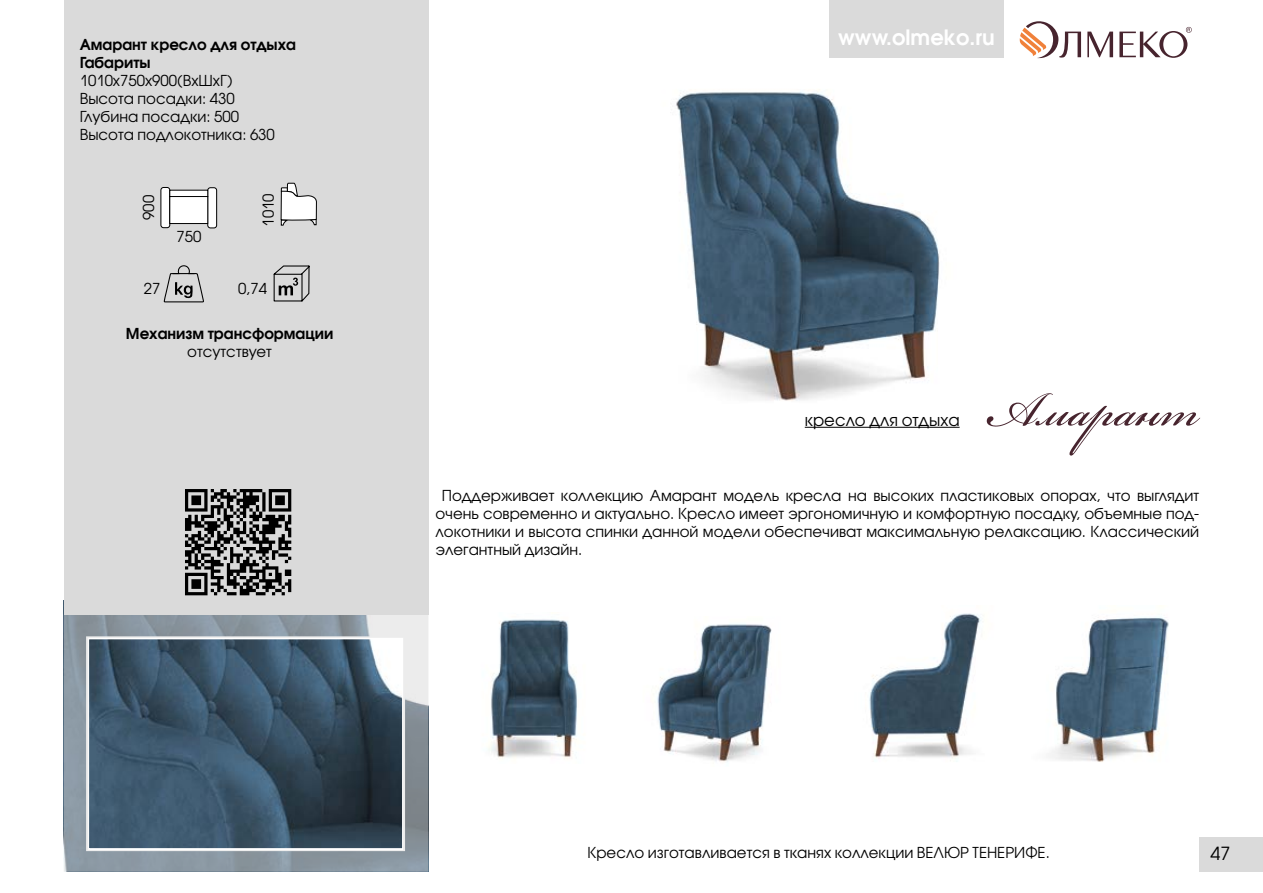
<style>
.page{position:relative;width:1263px;height:893px;background:#fff}
.page>*{position:absolute;margin:0;border:0;box-sizing:border-box;transform-origin:0 0}
.t1{font:75px "Bickham Script One";color:#47242e}
.t2{font:600 21px "Avant Garde Gothic C";color:#fff}
.t3{font:18px "Avant Garde Gothic C";color:#000}
.t4{font:16.5px "Avant Garde Gothic C";color:#000}
.t5{font:15px/18px "Avant Garde Gothic C";color:#000;text-align:justify}
.t6{font:600 15px/18px "Avant Garde Gothic C";color:#000}
</style>
<div class="page">
<div style="left:1199px;top:838px;width:64px;height:34px;background:#dadada"></div>
<div style="left:829px;top:0;width:174px;height:57px;background:#dadada"></div>
<div style="left:64px;top:0;width:364px;height:615px;background:#dadada"></div>
<svg style="left:64px;top:615px;width:364px;height:257px;background:#596c7c"></svg>
<svg style="left:1087px;top:32px;width:26px;height:25px"></svg>
<svg style="left:1119px;top:27px;width:73px;height:31px"></svg>
<svg style="left:1020px;top:21px;width:61px;height:37px"></svg>
<svg style="left:185px;top:489px;width:106px;height:106px"></svg>
<svg style="left:273px;top:265px;width:37px;height:37px"></svg>
<svg style="left:280px;top:182px;width:37px;height:44px"></svg>
<div style="left:161px;top:187px;width:9px;height:41px;background:#fff;border-radius:3px"></div>
<div style="left:161px;top:187px;width:9px;height:41px;border:1px solid #000;border-radius:3px"></div>
<div style="left:208px;top:188px;width:9px;height:40px;background:#fff;border-radius:3px"></div>
<div style="left:207px;top:187px;width:10px;height:41px;border:1px solid #000;border-radius:3px"></div>
<div style="left:170px;top:190px;width:38px;height:7px;background:#fff"></div>
<div style="left:170px;top:197px;width:38px;height:27px;background:#fff"></div>
<div style="left:169px;top:196px;width:39px;height:28px;border:1px solid #000"></div>
<img style="left:676px;top:89px;width:264px;height:312px">
<img style="left:489px;top:619px;width:88px;height:140px">
<img style="left:657px;top:624px;width:115px;height:138px">
<img style="left:1050px;top:617px;width:119px;height:145px">
<hr style="left:805px;top:427px;width:155px;height:1px;background:#000">
<img style="left:869px;top:613px;width:112px;height:149px">
<svg style="left:163px;top:265px;width:41px;height:38px"></svg>
<p class="t6" style="left:80px;top:35px;width:218px">Амарант кресло для отдыха<br>Габариты</p>
<p class="t5" style="left:80px;top:71px;width:197px;text-align:left">1010х750х900(ВхШхГ)<br>Высота посадки: 430<br>Глубина посадки: 500<br>Высота подлокотника: 630</p>
<p class="t5" style="left:140px;top:220px;width:26px;rotate:-90deg">900</p>
<p class="t5" style="left:259px;top:227px;width:35px;rotate:-90deg">1010</p>
<p class="t5" style="left:177px;top:228px;width:26px">750</p>
<p class="t5" style="left:144px;top:280px;width:18px">27</p>
<p class="t5" style="left:238px;top:279px;width:31px">0,74</p>
<p class="t6" style="left:126px;top:324px;width:209px">Механизм трансформации</p>
<p class="t5" style="left:187px;top:343px;width:86px">отсутствует</p>
<h2 class="t2" style="left:838px;top:24px;width:158px">www.olmeko.ru</h2>
<p class="t4" style="left:805px;top:410px;width:156px">кресло для отдыха</p>
<h1 class="t1" style="left:985px;top:369px;width:215px">Амарант</h1>
<p class="t5" style="left:435px;top:486px;width:765px;text-indent:6px">Поддерживает коллекцию Амарант модель кресла на высоких пластиковых опорах, что выглядит очень современно и актуально. Кресло имеет эргономичную и комфортную посадку, объемные под&shy;локотники и высота спинки данной модели обеспечиват максимальную релаксацию. Классический элегантный дизайн.</p>
<p class="t5" style="left:587px;top:843px;width:464px">Кресло изготавливается в тканях коллекции ВЕЛЮР ТЕНЕРИФЕ.</p>
<p class="t3" style="left:1210px;top:843px;width:21px">47</p>
</div>
